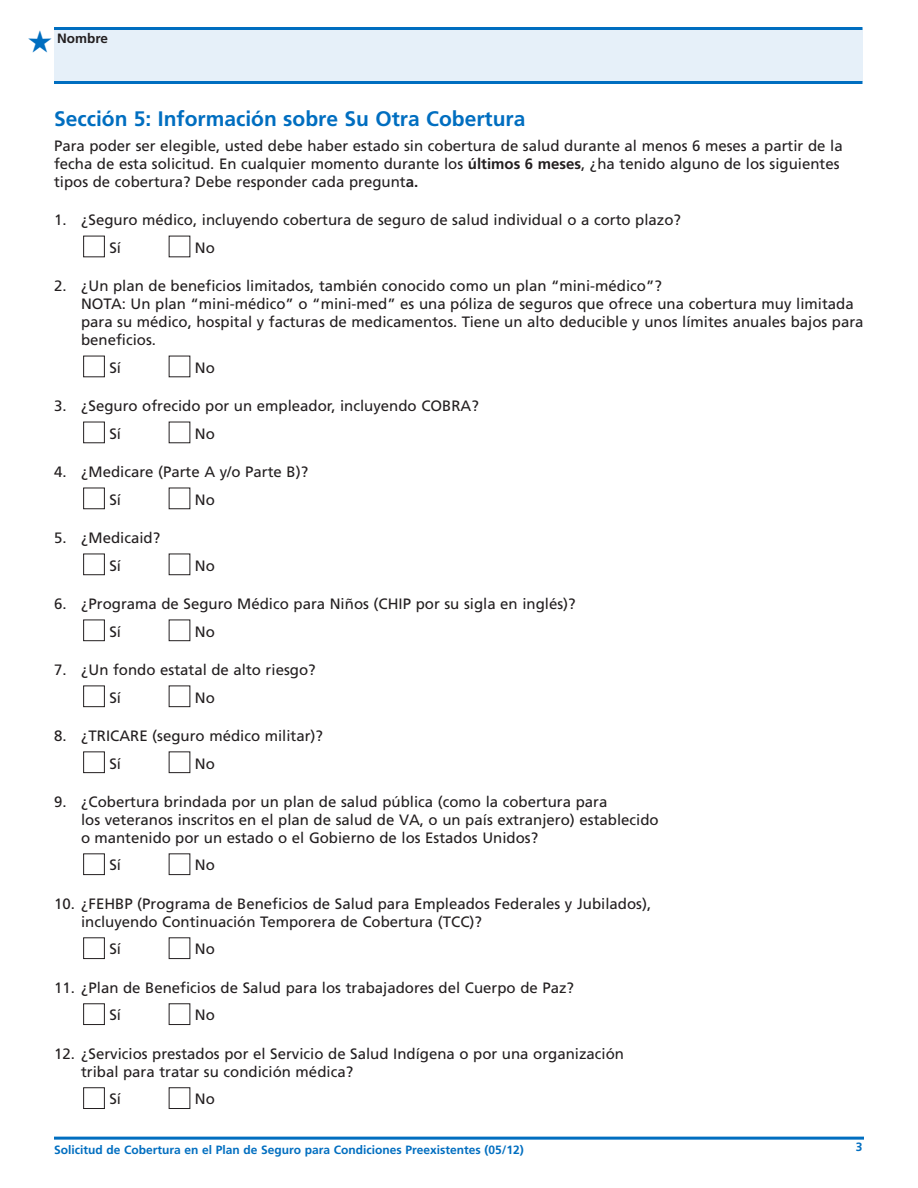
<style>
.page{position:relative;width:918px;height:1188px;background:#fff}
.page>*{position:absolute;margin:0;border:0;box-sizing:border-box;transform-origin:0 0}
.t1{font:700 21px "Frutiger";color:#006ec0}
.t2{font:15px/18px "Frutiger";color:#231f20}
.t3{font:700 13.5px "Frutiger";color:#231f20}
.t4{font:700 12px "Frutiger";color:#006ec0}
.s1{color:#006ec0}
.s2{font-weight:700}
</style>
<div class="page">
<hr style="left:54px;top:1137px;width:810px;height:3px;background:#006ec0">
<div style="left:54px;top:28px;width:808px;height:54px;background:#e6f0f9"></div>
<hr style="left:54px;top:27px;width:808px;height:3px;background:#006ec0">
<hr style="left:54px;top:81px;width:808px;height:3px;background:#006ec0">
<div style="left:83px;top:236px;width:22px;height:21px;border:1px solid #231f20"></div>
<div style="left:83px;top:356px;width:22px;height:21px;border:1px solid #231f20"></div>
<div style="left:83px;top:422px;width:22px;height:21px;border:1px solid #231f20"></div>
<div style="left:83px;top:488px;width:22px;height:21px;border:1px solid #231f20"></div>
<div style="left:169px;top:488px;width:21px;height:21px;border:1px solid #231f20"></div>
<div style="left:83px;top:554px;width:22px;height:21px;border:1px solid #231f20"></div>
<div style="left:83px;top:620px;width:22px;height:21px;border:1px solid #231f20"></div>
<div style="left:169px;top:620px;width:21px;height:21px;border:1px solid #231f20"></div>
<div style="left:83px;top:686px;width:22px;height:21px;border:1px solid #231f20"></div>
<div style="left:169px;top:686px;width:21px;height:21px;border:1px solid #231f20"></div>
<div style="left:83px;top:751px;width:22px;height:22px;border:1px solid #231f20"></div>
<div style="left:83px;top:853px;width:22px;height:22px;border:1px solid #231f20"></div>
<div style="left:83px;top:937px;width:22px;height:22px;border:1px solid #231f20"></div>
<div style="left:83px;top:1003px;width:22px;height:22px;border:1px solid #231f20"></div>
<div style="left:169px;top:1003px;width:21px;height:22px;border:1px solid #231f20"></div>
<div style="left:83px;top:1087px;width:22px;height:22px;border:1px solid #231f20"></div>
<div style="left:169px;top:1087px;width:21px;height:22px;border:1px solid #231f20"></div>
<div style="left:169px;top:554px;width:21px;height:21px;border:1px solid #231f20"></div>
<p class="t3" style="left:28px;top:30px;width:82px"><span class="s1">★</span> Nombre</p>
<h1 class="t1" style="left:54px;top:106px;width:473px">Sección 5: Información sobre Su Otra Cobertura</h1>
<p class="t2" style="left:54px;top:137px;width:790px">Para poder ser elegible, usted debe haber estado sin cobertura de salud durante al menos 6 meses a partir de la fecha de esta solicitud. En cualquier momento durante los <span class="s2">últimos 6 meses</span>, ¿ha tenido alguno de los siguientes tipos de cobertura? Debe responder cada pregunt<span class="s2">a.</span></p>
<h3 class="t2" style="left:54px;top:211px;width:629px">1. ¿Seguro médico, incluyendo cobertura de seguro de salud individual o a corto plazo?</h3>
<p class="t2" style="left:109px;top:239px;width:13px">Sí</p>
<h2 class="t2" style="left:195px;top:239px;width:21px">No</h2>
<h3 class="t2" style="left:81px;top:277px;width:784px;text-indent:-27px">2. ¿Un plan de beneficios limitados, también conocido como un plan “mini-médico”?<br>Nota: Un plan “mini-médico” o “mini-med” es una póliza de seguros que ofrece una cobertura muy limitada para su médico, hospital y facturas de medicamentos. tiene un alto deducible y unos límites anuales bajos para beneficios.</h3>
<p class="t2" style="left:109px;top:359px;width:13px">Sí</p>
<h2 class="t2" style="left:195px;top:359px;width:21px">No</h2>
<h3 class="t2" style="left:54px;top:397px;width:426px">3. ¿Seguro ofrecido por un empleador, incluyendo CoBRa?</h3>
<p class="t2" style="left:109px;top:425px;width:13px">Sí</p>
<h2 class="t2" style="left:195px;top:425px;width:21px">No</h2>
<h3 class="t2" style="left:54px;top:463px;width:256px">4. ¿Medicare (Parte a y/o Parte B)?</h3>
<p class="t2" style="left:109px;top:490px;width:13px">Sí</p>
<p class="t2" style="left:195px;top:490px;width:21px">No</p>
<h3 class="t2" style="left:54px;top:529px;width:108px">5. ¿Medicaid?</h3>
<p class="t2" style="left:109px;top:556px;width:13px">Sí</p>
<h2 class="t2" style="left:195px;top:556px;width:21px">No</h2>
<h3 class="t2" style="left:54px;top:595px;width:523px">6. ¿Programa de Seguro Médico para Niños (CHIP por su sigla en inglés)?</h3>
<p class="t2" style="left:109px;top:622px;width:13px">Sí</p>
<h2 class="t2" style="left:195px;top:622px;width:21px">No</h2>
<h3 class="t2" style="left:54px;top:661px;width:263px">7. ¿Un fondo estatal de alto riesgo?</h3>
<p class="t2" style="left:109px;top:688px;width:13px">Sí</p>
<h2 class="t2" style="left:195px;top:688px;width:21px">No</h2>
<h3 class="t2" style="left:54px;top:727px;width:271px">8. ¿tRICaRE (seguro médico militar)?</h3>
<p class="t2" style="left:109px;top:754px;width:13px">Sí</p>
<h2 class="t2" style="left:195px;top:754px;width:21px">No</h2>
<h3 class="t2" style="left:81px;top:793px;width:579px;text-indent:-27px">9. ¿Cobertura brindada por un plan de salud pública (como la cobertura para<br>los veteranos inscritos en el plan de salud de Va, o un país extranjero) establecido o mantenido por un estado o el Gobierno de los Estados Unidos?</h3>
<p class="t2" style="left:109px;top:856px;width:13px">Sí</p>
<h2 class="t2" style="left:195px;top:856px;width:21px">No</h2>
<h3 class="t2" style="left:81px;top:895px;width:572px;text-indent:-27px">10. ¿FEHBP (Programa de Beneficios de Salud para Empleados Federales y Jubilados), incluyendo Continuación temporera de Cobertura (tCC)?</h3>
<p class="t2" style="left:109px;top:940px;width:13px">Sí</p>
<h2 class="t2" style="left:195px;top:940px;width:21px">No</h2>
<h3 class="t2" style="left:54px;top:979px;width:522px">11. ¿Plan de Beneficios de Salud para los trabajadores del Cuerpo de Paz?</h3>
<p class="t2" style="left:109px;top:1006px;width:13px">Sí</p>
<h2 class="t2" style="left:195px;top:1006px;width:21px">No</h2>
<h3 class="t2" style="left:81px;top:1045px;width:545px;text-indent:-27px">12. ¿Servicios prestados por el Servicio de Salud Indígena o por una organización tribal para tratar su condición médica?</h3>
<p class="t2" style="left:109px;top:1090px;width:13px">Sí</p>
<h2 class="t2" style="left:195px;top:1090px;width:21px">No</h2>
<h1 class="t4" style="left:54px;top:1143px;width:471px">Solicitud de Cobertura en el Plan de Seguro para Condiciones Preexistentes (05/12)</h1>
<h1 class="t4" style="left:856px;top:1140px;width:8px">3</h1>
</div>
